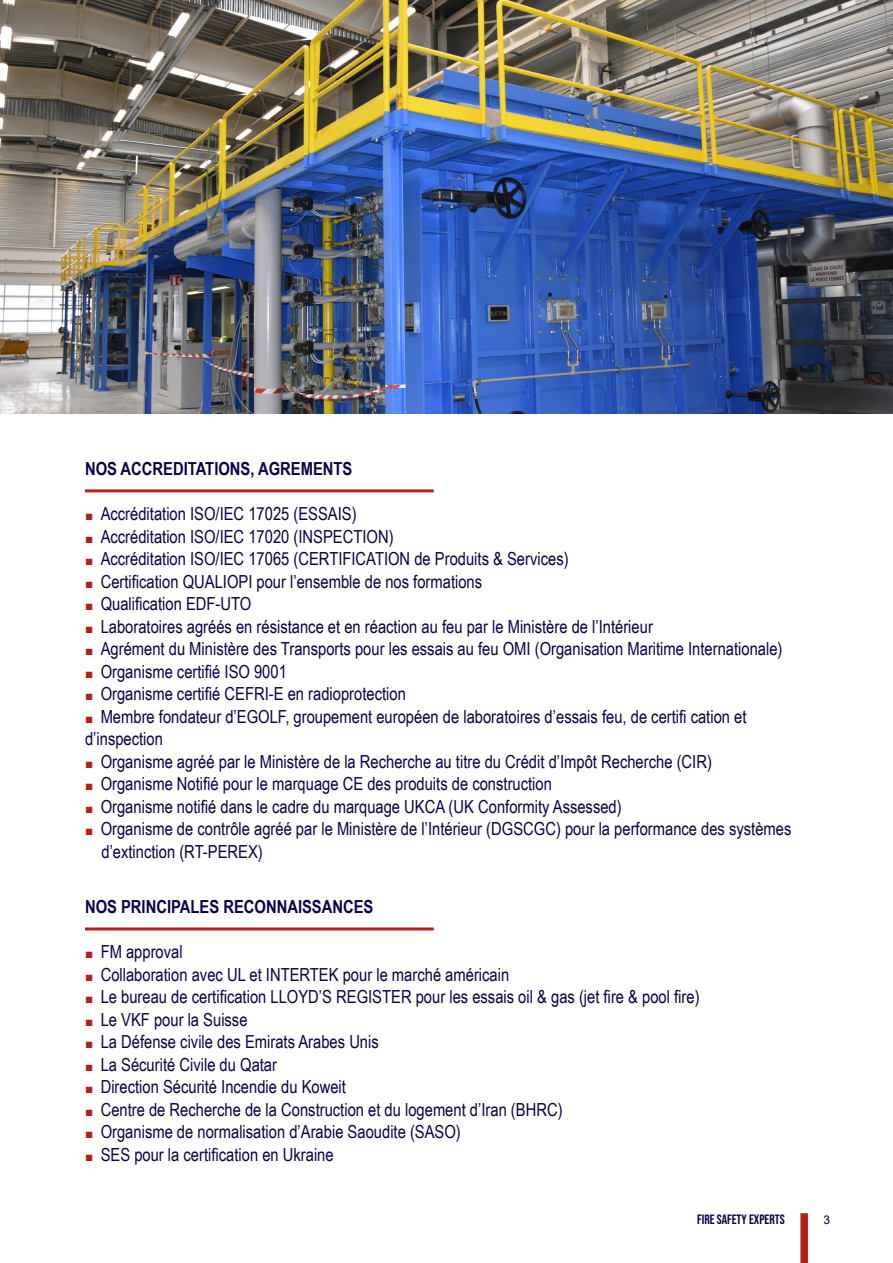
<style>
.page{position:relative;width:893px;height:1263px;background:#fff}
.page>*{position:absolute;margin:0;border:0;box-sizing:border-box;transform-origin:0 0}
.platte_txt{font:18px/22.5px "Arial Narrow";color:#090148}
.intro_txt{font:700 18px "Arial Narrow";color:#090148}
.intro_txt-2{font:18px "Arial Narrow";color:#090148}
.t1{font:700 13.5px "Bebas Neue Pro";color:#090148}
.t2{font:12px "Arial";color:#090148}
.s1{font-family:"Arial";font-size:13.5px;color:#b51e1b}
</style>
<div class="page">
<div style="left:800px;top:1213px;width:8px;height:50px;background:#b51e1b"></div>
<hr style="left:85px;top:489px;width:349px;height:3px;background:#b51e1b">
<hr style="left:85px;top:927px;width:349px;height:3px;background:#b51e1b">
<img style="left:0;top:0;width:893px;height:413px">
<p class="intro_txt" style="left:85px;top:455px;width:269px">NOS ACCREDITATIONS, AGREMENTS</p>
<p class="intro_txt-2" style="left:85px;top:501px;width:273px"><span class="s1">■</span> Accréditation ISO/IEC 17025 (ESSAIS)</p>
<p class="platte_txt" style="left:85px;top:525px;width:310px"><span class="s1">■</span> Accréditation ISO/IEC 17020 (INSPECTION)</p>
<p class="platte_txt" style="left:85px;top:547px;width:485px"><span class="s1">■</span> Accréditation ISO/IEC 17065 (CERTIFICATION de Produits &amp; Services)</p>
<p class="platte_txt" style="left:85px;top:570px;width:399px"><span class="s1">■</span> Certification QUALIOPI pour l’ensemble de nos formations</p>
<p class="platte_txt" style="left:85px;top:592px;width:168px"><span class="s1">■</span> Qualification EDF-UTO</p>
<p class="platte_txt" style="left:85px;top:615px;width:569px"><span class="s1">■</span> Laboratoires agréés en résistance et en réaction au feu par le Ministère de l’Intérieur</p>
<p class="platte_txt" style="left:85px;top:637px;width:699px"><span class="s1">■</span> Agrément du Ministère des Transports pour les essais au feu OMI (Organisation Maritime Internationale)</p>
<p class="platte_txt" style="left:85px;top:660px;width:203px"><span class="s1">■</span> Organisme certifié ISO 9001</p>
<p class="platte_txt" style="left:85px;top:682px;width:322px"><span class="s1">■</span> Organisme certifié CEFRI-E en radioprotection</p>
<p class="platte_txt" style="left:85px;top:705px;width:663px"><span class="s1">■</span> Membre fondateur d’EGOLF, groupement européen de laboratoires d’essais feu, de certifi cation et d’inspection</p>
<p class="platte_txt" style="left:85px;top:750px;width:628px"><span class="s1">■</span> Organisme agréé par le Ministère de la Recherche au titre du Crédit d’Impôt Recherche (CIR)</p>
<p class="platte_txt" style="left:85px;top:772px;width:468px"><span class="s1">■</span> Organisme Notifié pour le marquage CE des produits de construction</p>
<p class="platte_txt" style="left:85px;top:795px;width:538px"><span class="s1">■</span> Organisme notifié dans le cadre du marquage UKCA (UK Conformity Assessed)</p>
<p class="platte_txt" style="left:85px;top:817px;width:708px"><span class="s1">■</span> Organisme de contrôle agréé par le Ministère de l’Intérieur (DGSCGC) pour la performance des systèmes</p>
<p class="platte_txt" style="left:101px;top:840px;width:163px">d’extinction (RT-PEREX)</p>
<p class="intro_txt" style="left:85px;top:893px;width:290px">NOS PRINCIPALES RECONNAISSANCES</p>
<p class="intro_txt-2" style="left:85px;top:939px;width:99px"><span class="s1">■</span> FM approval</p>
<p class="platte_txt" style="left:85px;top:963px;width:426px"><span class="s1">■</span> Collaboration avec UL et INTERTEK pour le marché américain</p>
<p class="platte_txt" style="left:85px;top:985px;width:616px"><span class="s1">■</span> Le bureau de certification LLOYD’S REGISTER pour les essais oil &amp; gas (jet fire &amp; pool fire)</p>
<p class="platte_txt" style="left:85px;top:1008px;width:164px"><span class="s1">■</span> Le VKF pour la Suisse</p>
<p class="platte_txt" style="left:85px;top:1030px;width:295px"><span class="s1">■</span> La Défense civile des Emirats Arabes Unis</p>
<p class="platte_txt" style="left:85px;top:1053px;width:194px"><span class="s1">■</span> La Sécurité Civile du Qatar</p>
<p class="platte_txt" style="left:85px;top:1075px;width:262px"><span class="s1">■</span> Direction Sécurité Incendie du Koweit</p>
<p class="platte_txt" style="left:85px;top:1098px;width:479px"><span class="s1">■</span> Centre de Recherche de la Construction et du logement d’Iran (BHRC)</p>
<p class="platte_txt" style="left:85px;top:1120px;width:377px"><span class="s1">■</span> Organisme de normalisation d’Arabie Saoudite (SASO)</p>
<p class="platte_txt" style="left:85px;top:1143px;width:250px"><span class="s1">■</span> SES pour la certification en Ukraine</p>
<p class="t1" style="left:697px;top:1212px;width:89px">FIRE SAFETY EXPERTS</p>
<p class="t2" style="left:824px;top:1212px;width:8px">3</p>
</div>
